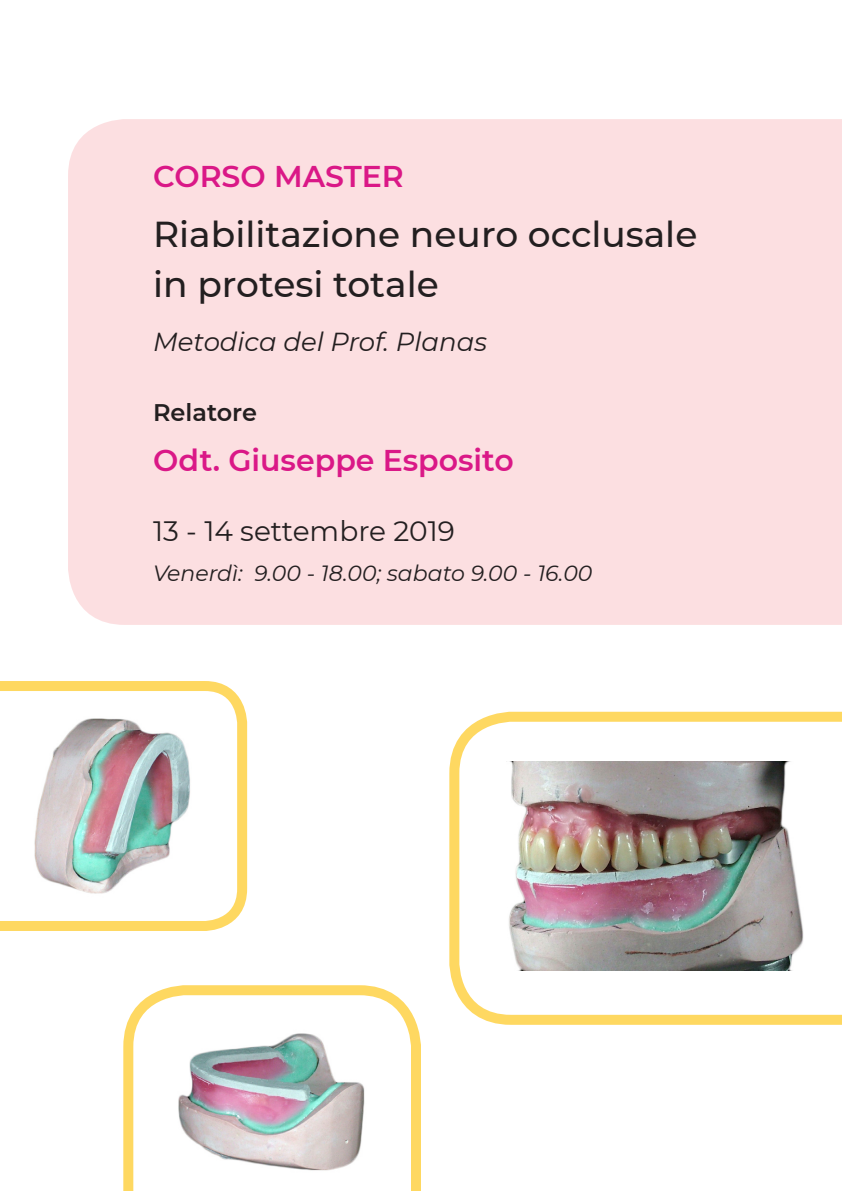
<style>
.page{position:relative;width:842px;height:1191px;background:#fff}
.page>*{position:absolute;margin:0;border:0;box-sizing:border-box;transform-origin:0 0}
.t1{font:500 36px "Montserrat";color:#231f20}
.t2{font:600 30px "Montserrat";color:#da1887}
.t3{font:28px "Montserrat";color:#231f20}
.t4{font:italic 26px "Montserrat";color:#231f20}
.t5{font:600 24px "Montserrat";color:#231f20}
.t6{font:italic 22px "Montserrat";color:#231f20}
</style>
<div class="page">
<div style="left:68px;top:119px;width:774px;height:506px;background:#fcdfe1"></div>
<img style="left:449px;top:711px;width:393px;height:313px">
<svg style="left:0;top:681px;width:248px;height:250px"></svg>
<svg style="left:123px;top:985px;width:298px;height:206px"></svg>
<p class="t2" style="left:153px;top:155px;width:252px">CORSO MASTER</p>
<p class="t1" style="left:153px;top:209px;width:546px">Riabilitazione neuro occlusale</p>
<p class="t1" style="left:153px;top:259px;width:287px">in protesi totale</p>
<p class="t4" style="left:153px;top:324px;width:336px">Metodica del Prof. Planas</p>
<p class="t5" style="left:153px;top:395px;width:105px">Relatore</p>
<p class="t2" style="left:153px;top:439px;width:362px">Odt. Giuseppe Esposito</p>
<p class="t3" style="left:153px;top:512px;width:303px">13 - 14 settembre 2019</p>
<p class="t6" style="left:153px;top:558px;width:441px">Venerdì: 9.00 - 18.00; sabato 9.00 - 16.00</p>
</div>
